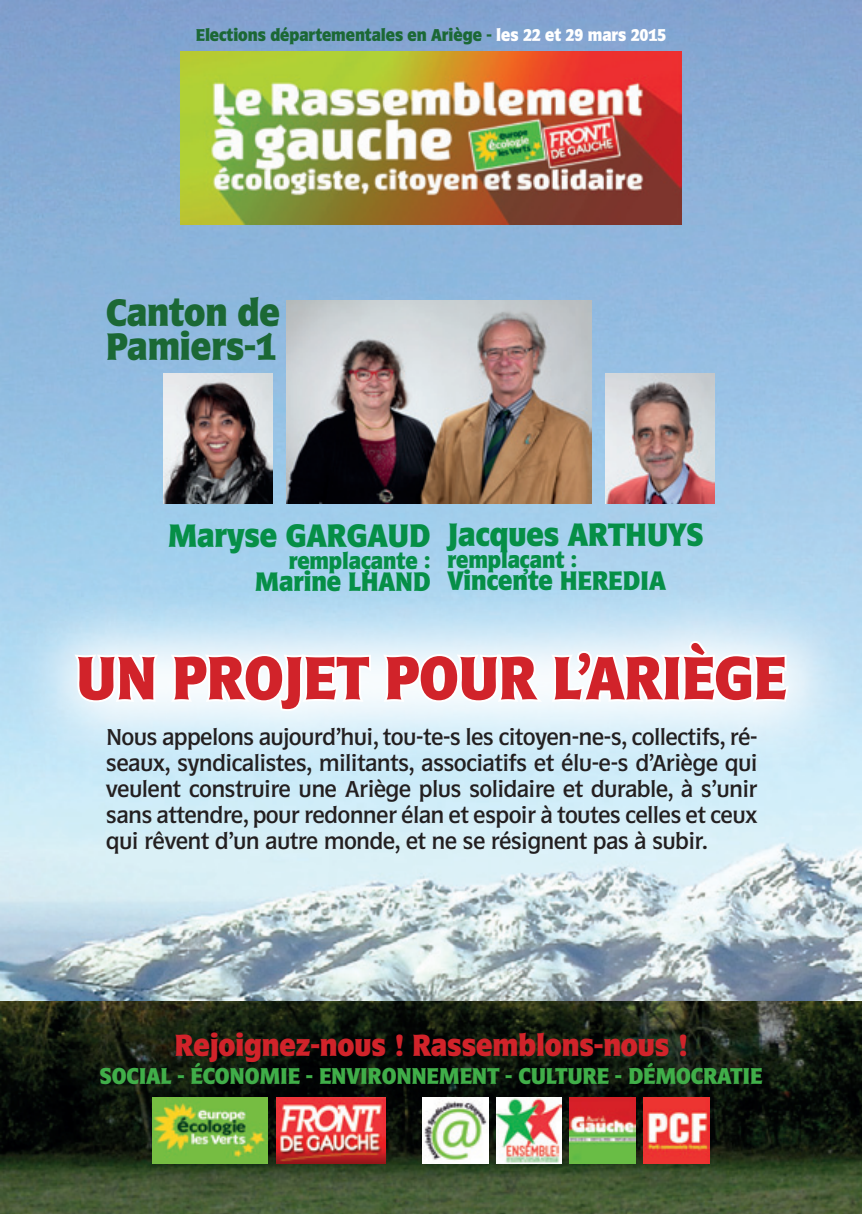
<style>
.page{position:relative;width:862px;height:1214px;background:#fff}
.page>*{position:absolute;margin:0;border:0;box-sizing:border-box;transform-origin:0 0}
.t1{font:700 64px "Brasil";color:#d1232a}
.t2{font:700 40px/34px "Brasil";color:#1b6835}
.t3{font:700 34px "Brasil";color:#068f47}
.t4{font:700 32px "Brasil";color:#d1232a}
.t5{font:700 28px "Brasil";color:#068f47}
.t6{font:24px/26px "Brasil Kraeftig";color:#231f20;text-align:justify}
.t7{font:700 24px "Brasil";color:#40ae49}
.t8{font:700 24px "Brasil";color:#068f47}
.t9{font:700 18px "Brasil";color:#1b6835}
.s1{color:#fff}
</style>
<div class="page">
<img style="left:0;top:1000px;width:862px;height:213px">
<img style="left:0;top:0;width:862px;height:1000px">
<img style="left:181px;top:51px;width:500px;height:173px">
<svg style="left:8px;top:574px;width:854px;height:212px;background:#c7e5f5"></svg>
<svg style="left:71px;top:651px;width:90px;height:54px"></svg>
<svg style="left:167px;top:651px;width:206px;height:62px"></svg>
<svg style="left:380px;top:638px;width:411px;height:66px"></svg>
<img style="left:422px;top:1097px;width:66px;height:66px">
<img style="left:153px;top:1097px;width:114px;height:66px">
<img style="left:276px;top:1097px;width:110px;height:66px">
<img style="left:496px;top:1097px;width:66px;height:66px">
<img style="left:643px;top:1097px;width:66px;height:66px">
<img style="left:570px;top:1097px;width:65px;height:66px">
<img style="left:164px;top:373px;width:108px;height:130px">
<img style="left:287px;top:300px;width:304px;height:203px">
<img style="left:605px;top:373px;width:110px;height:130px">
<p class="t9" style="left:196px;top:25px;width:472px">Elections départementales en Ariège - <span class="s1">les 22 et 29 mars 2015</span></p>
<h2 class="t2" style="left:106px;top:296px;width:175px">Canton de<br>Pamiers-1</h2>
<h3 class="t3" style="left:168px;top:516px;width:161px">Maryse Gargaud</h3>
<p class="t8" style="left:289px;top:547px;width:143px">remplaçante :</p>
<p class="t5" style="left:255px;top:566px;width:142px">Marine Lhand</p>
<h3 class="t3" style="left:447px;top:515px;width:255px">Jacques Arthuys</h3>
<p class="t8" style="left:447px;top:546px;width:131px">remplaçant :</p>
<p class="t5" style="left:447px;top:565px;width:129px">Vincente Heredia</p>
<h1 class="t1" style="left:76px;top:642px;width:712px">UN PROJET POUR L’ARIÈGE</h1>
<p class="t6" style="left:106px;top:724px;width:652px">Nous appelons aujourd’hui, tou-te-s les citoyen-ne-s, collectifs, ré&shy;seaux, syndicalistes, militants, associatifs et élu-e-s d’Ariège qui veulent construire une Ariège plus solidaire et durable, à s’unir sans attendre, pour redonner élan et espoir à toutes celles et ceux qui rêvent d’un autre monde, et ne se résignent pas à subir.</p>
<h3 class="t4" style="left:174px;top:1027px;width:514px">Rejoignez-nous ! Rassemblons-nous !</h3>
<p class="t7" style="left:100px;top:1062px;width:664px">SOCIAL - ÉCONOMIE - ENVIRONNEMENT - CULTURE - DÉMOCRATIE</p>
</div>
